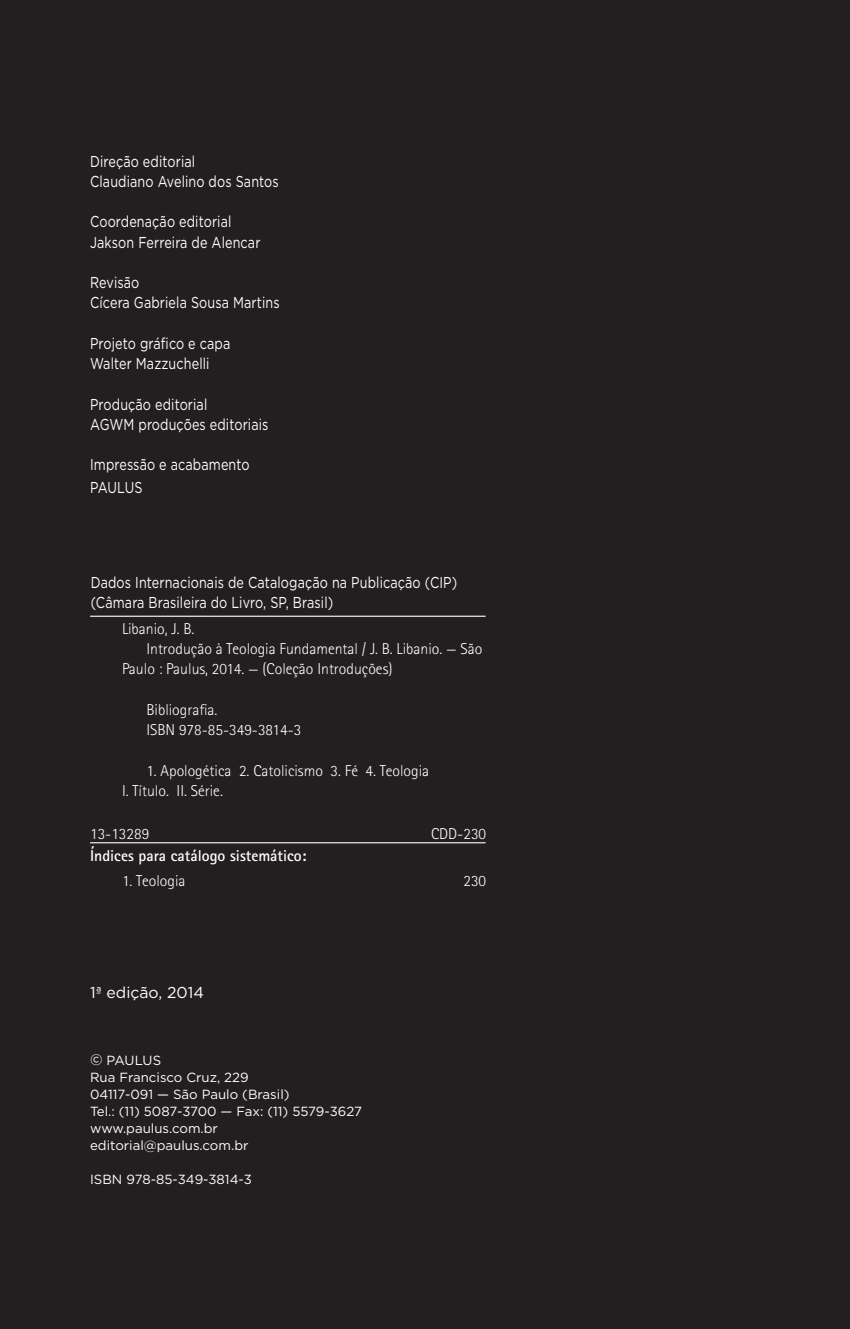
<style>
.page{position:relative;width:850px;height:1329px;background:#fff}
.page>*{position:absolute;margin:0;border:0;box-sizing:border-box;transform-origin:0 0}
.t1{font:15.75px/20.2px "Gotham";letter-spacing:.01em;color:#fff;scale:.8 1}
.t2{font:300 15.75px/20.2px "Rotis Sans Serif Std";color:#fff}
.t3{font:700 15.75px "Rotis Sans Serif Std";color:#fff}
.t4{font:15.75px "Gotham";letter-spacing:.01em;color:#fff}
.t5{font:13.28px/17.1px "Gotham";color:#fff}
.s1{font-size:15.08px}
</style>
<div class="page">
<div style="left:0;top:0;width:850px;height:1328px;background:#231f20"></div>
<hr style="left:90px;top:842px;width:396px;height:1px;background:#fff">
<hr style="left:90px;top:615px;width:396px;height:1px;background:#fff">
<p class="t1" style="left:90px;top:150px;width:237px">Direção editorial<br>Claudiano Avelino dos Santos</p>
<p class="t1" style="left:90px;top:211px;width:214px">Coordenação editorial<br>Jakson Ferreira de Alencar</p>
<p class="t1" style="left:90px;top:272px;width:238px">Revisão<br>Cícera Gabriela Sousa Martins</p>
<p class="t1" style="left:90px;top:333px;width:177px">Projeto gráfico e capa<br>Walter Mazzuchelli</p>
<p class="t1" style="left:90px;top:393px;width:225px">Produção editorial<br>AGWM produções editoriais</p>
<p class="t1" style="left:90px;top:453px;width:201px;line-height:22.5px">Impressão e acabamento<br>PAULUS</p>
<p class="t1" style="left:91px;top:571px;width:460px">Dados Internacionais de Catalogação na Publicação (CIP) (Câmara Brasileira do Livro, SP, Brasil)</p>
<p class="t2" style="left:122px;top:618px;width:74px">Libanio, J. B.</p>
<p class="t2" style="left:146px;top:638px;width:337px">Introdução à Teologia Fundamental / J. B. Libanio. — São</p>
<p class="t2" style="left:122px;top:658px;width:272px">Paulo : Paulus, 2014. — (Coleção Introduções)</p>
<p class="t2" style="left:146px;top:699px;width:157px">Bibliografia.<br>ISBN 978-85-349-3814-3</p>
<p class="t2" style="left:122px;top:760px;width:309px;text-indent:24px">1. Apologética 2. Catolicismo 3. Fé 4. Teologia<br>I. Título. II. Série.</p>
<p class="t2" style="left:90px;top:823px;width:61px">13-13289</p>
<p class="t2" style="left:431px;top:823px;width:57px">CDD-230</p>
<p class="t3" style="left:90px;top:845px;width:218px">Índices para catálogo sistemático:</p>
<p class="t2" style="left:122px;top:870px;width:65px">1. Teologia</p>
<p class="t2" style="left:463px;top:870px;width:24px">230</p>
<p class="t4" style="left:90px;top:982px;width:115px">1ª edição, 2014</p>
<p class="t5" style="left:90px;top:1050px;width:273px"><span class="s1">©</span> PAULUS<br>Rua Francisco Cruz, 229<br>04117-091 — São Paulo (Brasil)<br>Tel.: (11) 5087-3700 — Fax: (11) 5579-3627 www.paulus.com.br editorial@paulus.com.br</p>
<p class="t5" style="left:90px;top:1170px;width:163px">ISBN 978-85-349-3814-3</p>
</div>
